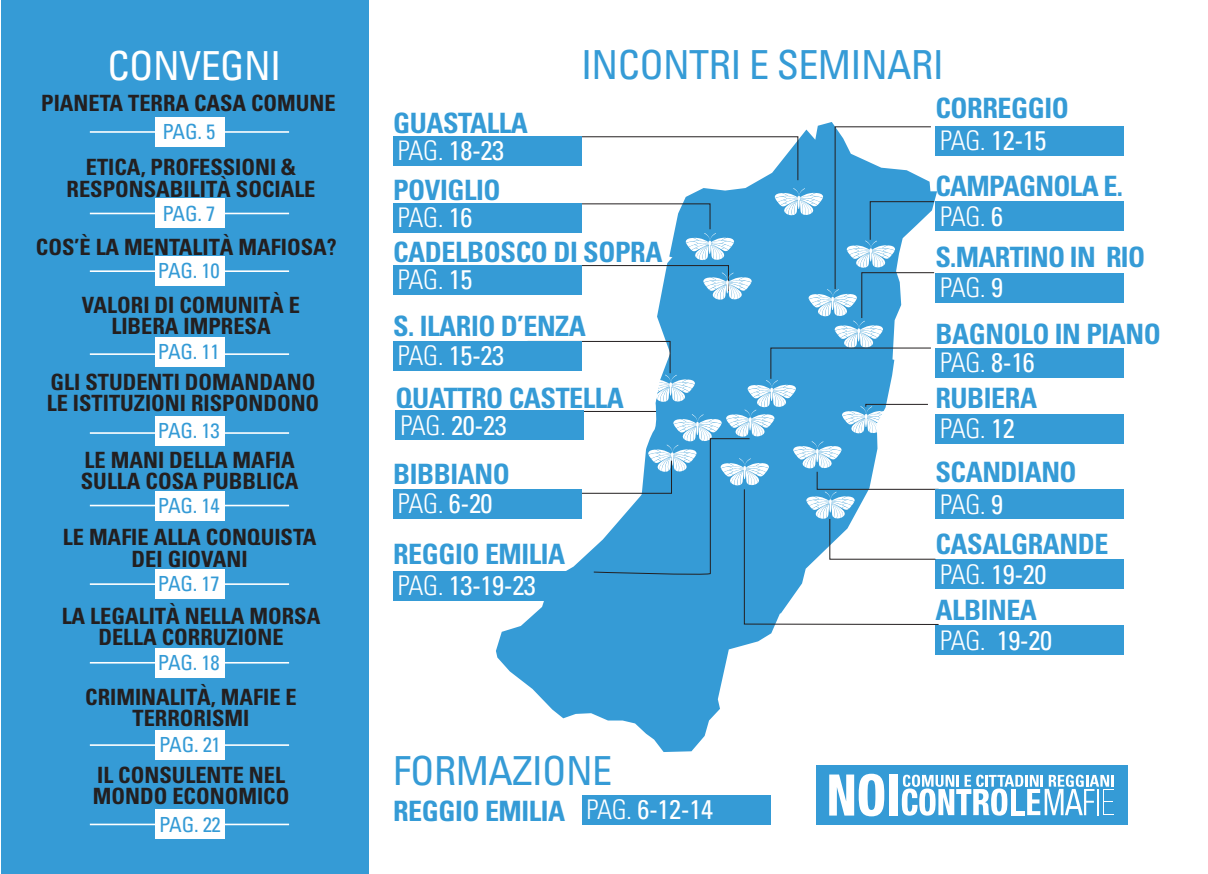
<style>
.page{position:relative;width:1208px;height:874px;background:#fff}
.page>*{position:absolute;margin:0;border:0;box-sizing:border-box;transform-origin:0 0}
.t1{font:condensed 40px "Univers";letter-spacing:-.015em;color:#359bd6}
.t2{font:condensed 40px "Univers";letter-spacing:-.015em;color:#fff}
.t3{font:700 condensed 28px "Univers";letter-spacing:-.015em;color:#359bd6}
.t4{font:condensed 27px "Univers";letter-spacing:-.015em;color:#fff}
.t5{font:300 condensed 27px "Univers";letter-spacing:-.035em;color:#fff}
.t6{font:700 condensed 22.4px/21.2px "Univers";color:#231f20;text-align:center}
.t7{font:condensed 20.8px "Univers";letter-spacing:-.015em;color:#359bd6}
.s1{font-weight:300}
.s2{font-weight:400}
</style>
<div class="page">
<div style="left:1px;top:0;width:368px;height:873px;background:#359bd6"></div>
<svg style="left:496px;top:518px;width:302px;height:233px;fill:#359bd6"></svg>
<div style="left:935px;top:201px;width:189px;height:30px;background:#359bd6"></div>
<div style="left:935px;top:273px;width:189px;height:29px;background:#359bd6"></div>
<div style="left:935px;top:348px;width:189px;height:29px;background:#359bd6"></div>
<div style="left:935px;top:414px;width:189px;height:29px;background:#359bd6"></div>
<div style="left:393px;top:489px;width:189px;height:29px;background:#359bd6"></div>
<div style="left:393px;top:265px;width:189px;height:29px;background:#359bd6"></div>
<div style="left:395px;top:410px;width:189px;height:30px;background:#359bd6"></div>
<div style="left:393px;top:341px;width:189px;height:29px;background:#359bd6"></div>
<div style="left:393px;top:203px;width:189px;height:29px;background:#359bd6"></div>
<div style="left:393px;top:136px;width:189px;height:29px;background:#359bd6"></div>
<div style="left:935px;top:489px;width:189px;height:29px;background:#359bd6"></div>
<div style="left:935px;top:625px;width:189px;height:29px;background:#359bd6"></div>
<div style="left:935px;top:559px;width:189px;height:30px;background:#359bd6"></div>
<div style="left:935px;top:126px;width:189px;height:30px;background:#359bd6"></div>
<div style="left:816px;top:764px;width:311px;height:60px;background:#359bd6"></div>
<svg style="left:829px;top:773px;width:55px;height:43px"></svg>
<div style="left:889px;top:774px;width:8px;height:41px;background:#fff"></div>
<svg style="left:901px;top:774px;width:212px;height:41px"></svg>
<div style="left:1011px;top:788px;width:5px;height:26px;background:#fff"></div>
<svg style="left:1016px;top:810px;width:8px;height:4px"></svg>
<hr style="left:90px;top:131px;width:199px;height:2px;background:#fff">
<hr style="left:90px;top:212px;width:199px;height:2px;background:#fff">
<hr style="left:90px;top:270px;width:199px;height:2px;background:#fff">
<hr style="left:90px;top:353px;width:199px;height:2px;background:#fff">
<hr style="left:90px;top:432px;width:199px;height:1px;background:#fff">
<hr style="left:90px;top:504px;width:199px;height:2px;background:#fff">
<hr style="left:90px;top:583px;width:199px;height:1px;background:#fff">
<hr style="left:90px;top:661px;width:199px;height:2px;background:#fff">
<hr style="left:90px;top:744px;width:199px;height:1px;background:#fff">
<hr style="left:90px;top:823px;width:199px;height:1px;background:#fff">
<div style="left:155px;top:117px;width:69px;height:30px;background:#fff"></div>
<div style="left:155px;top:198px;width:69px;height:30px;background:#fff"></div>
<div style="left:155px;top:256px;width:69px;height:30px;background:#fff"></div>
<div style="left:155px;top:337px;width:69px;height:30px;background:#fff"></div>
<div style="left:155px;top:416px;width:69px;height:30px;background:#fff"></div>
<div style="left:155px;top:490px;width:69px;height:30px;background:#fff"></div>
<div style="left:155px;top:569px;width:69px;height:29px;background:#fff"></div>
<div style="left:155px;top:647px;width:69px;height:30px;background:#fff"></div>
<div style="left:155px;top:729px;width:69px;height:30px;background:#fff"></div>
<div style="left:155px;top:809px;width:69px;height:29px;background:#fff"></div>
<div style="left:393px;top:570px;width:189px;height:30px;background:#359bd6"></div>
<div style="left:582px;top:794px;width:188px;height:29px;background:#359bd6"></div>
<svg style="left:516px;top:126px;width:423px;height:498px"></svg>
<h1 class="t2" style="left:108px;top:40px;width:175px">CONVEGNI</h1>
<p class="t6" style="left:41px;top:93px;width:296px">PIANETA TERRA CASA COMUNE</p>
<p class="t7" style="left:162px;top:118px;width:54px">PAG. 5</p>
<p class="t6" style="left:67px;top:156px;width:250px">ETICA, PROFESSIONI &amp;<br>RESPONSABILITÀ SOCIALE</p>
<p class="t6" style="left:36px;top:236px;width:302px">COS’È LA MENTALITÀ MAFIOSA?</p>
<p class="t6" style="left:82px;top:294px;width:220px">VALORI DI COMUNITÀ E<br>LIBERA IMPRESA</p>
<p class="t6" style="left:47px;top:371px;width:274px;text-align:left">GLI STUDENTI DOMANDANO<br>LE ISTITUZIONI RISPONDONO</p>
<p class="t7" style="left:162px;top:200px;width:54px">PAG. 7</p>
<p class="t7" style="left:158px;top:257px;width:63px">PAG. 10</p>
<p class="t7" style="left:158px;top:338px;width:63px">PAG. 11</p>
<p class="t7" style="left:158px;top:417px;width:63px">PAG. 13</p>
<p class="t6" style="left:81px;top:449px;width:219px;text-align:left">LE MANI DELLA MAFIA<br>SULLA COSA PUBBLICA</p>
<p class="t6" style="left:63px;top:526px;width:255px">LE MAFIE ALLA CONQUISTA<br>DEI GIOVANI</p>
<p class="t6" style="left:62px;top:605px;width:260px">LA LEGALITÀ NELLA MORSA<br>DELLA CORRUZIONE</p>
<p class="t6" style="left:85px;top:686px;width:213px">CRIMINALITÀ, MAFIE E<br>TERRORISMI</p>
<p class="t7" style="left:158px;top:492px;width:63px">PAG. 14</p>
<p class="t7" style="left:158px;top:570px;width:63px">PAG. 17</p>
<p class="t7" style="left:158px;top:649px;width:63px">PAG. 18</p>
<p class="t7" style="left:159px;top:731px;width:63px">PAG. 21</p>
<p class="t6" style="left:93px;top:764px;width:198px;text-align:left">IL CONSULENTE NEL<br>MONDO ECONOMICO</p>
<p class="t7" style="left:159px;top:810px;width:63px">PAG. 22</p>
<p class="t3" style="left:393px;top:106px;width:136px">GUASTALLA</p>
<p class="t4" style="left:398px;top:133px;width:108px"><span class="s1">PAG.</span> 18-23</p>
<p class="t3" style="left:393px;top:172px;width:109px">POVIGLIO</p>
<p class="t5" style="left:398px;top:201px;width:76px">PAG. <span class="s2">16</span></p>
<h1 class="t1" style="left:581px;top:39px;width:364px">INCONTRI E SEMINARI</h1>
<p class="t3" style="left:935px;top:91px;width:135px">CORREGGIO</p>
<p class="t4" style="left:940px;top:124px;width:108px"><span class="s1">PAG.</span> 12-15</p>
<p class="t3" style="left:935px;top:168px;width:189px">CAMPAGNOLA E.</p>
<p class="t5" style="left:940px;top:200px;width:64px">PAG. <span class="s2">6</span></p>
<p class="t3" style="left:393px;top:235px;width:271px">CADELBOSCO DI SOPRA</p>
<p class="t5" style="left:398px;top:263px;width:76px">PAG. <span class="s2">15</span></p>
<p class="t3" style="left:393px;top:308px;width:194px">S. ILARIO D’ENZA</p>
<p class="t4" style="left:398px;top:338px;width:108px"><span class="s1">PAG.</span> 15-23</p>
<p class="t3" style="left:395px;top:380px;width:230px">QUATTRO CASTELLA</p>
<p class="t4" style="left:400px;top:408px;width:108px"><span class="s1">PAG.</span> 20-23</p>
<p class="t3" style="left:393px;top:456px;width:118px">BIBBIANO</p>
<p class="t5" style="left:398px;top:487px;width:96px">PAG. <span class="s2">6-20</span></p>
<p class="t3" style="left:393px;top:536px;width:174px">REGGIO EMILIA</p>
<p class="t4" style="left:398px;top:568px;width:139px"><span class="s1">PAG.</span> 13-19-23</p>
<h1 class="t1" style="left:393px;top:745px;width:221px">FORMAZIONE</h1>
<p class="t3" style="left:393px;top:793px;width:174px">REGGIO EMILIA</p>
<p class="t4" style="left:586px;top:791px;width:128px"><span class="s1">PAG.</span> 6-12-14</p>
<p class="t3" style="left:935px;top:239px;width:211px">S.MARTINO IN RIO</p>
<p class="t5" style="left:940px;top:271px;width:64px">PAG. <span class="s2">9</span></p>
<p class="t3" style="left:935px;top:316px;width:227px">BAGNOLO IN PIANO</p>
<p class="t5" style="left:940px;top:346px;width:96px">PAG. <span class="s2">8-16</span></p>
<p class="t3" style="left:935px;top:381px;width:103px">RUBIERA</p>
<p class="t5" style="left:940px;top:412px;width:76px">PAG. <span class="s2">12</span></p>
<p class="t3" style="left:935px;top:454px;width:143px">SCANDIANO</p>
<p class="t5" style="left:940px;top:487px;width:64px">PAG. <span class="s2">9</span></p>
<p class="t3" style="left:935px;top:526px;width:175px">CASALGRANDE</p>
<p class="t4" style="left:940px;top:557px;width:108px"><span class="s1">PAG.</span> 19-20</p>
<p class="t3" style="left:935px;top:592px;width:103px">ALBINEA</p>
<p class="t4" style="left:940px;top:622px;width:113px"><span class="s1">PAG.</span> 19-20</p>
</div>
